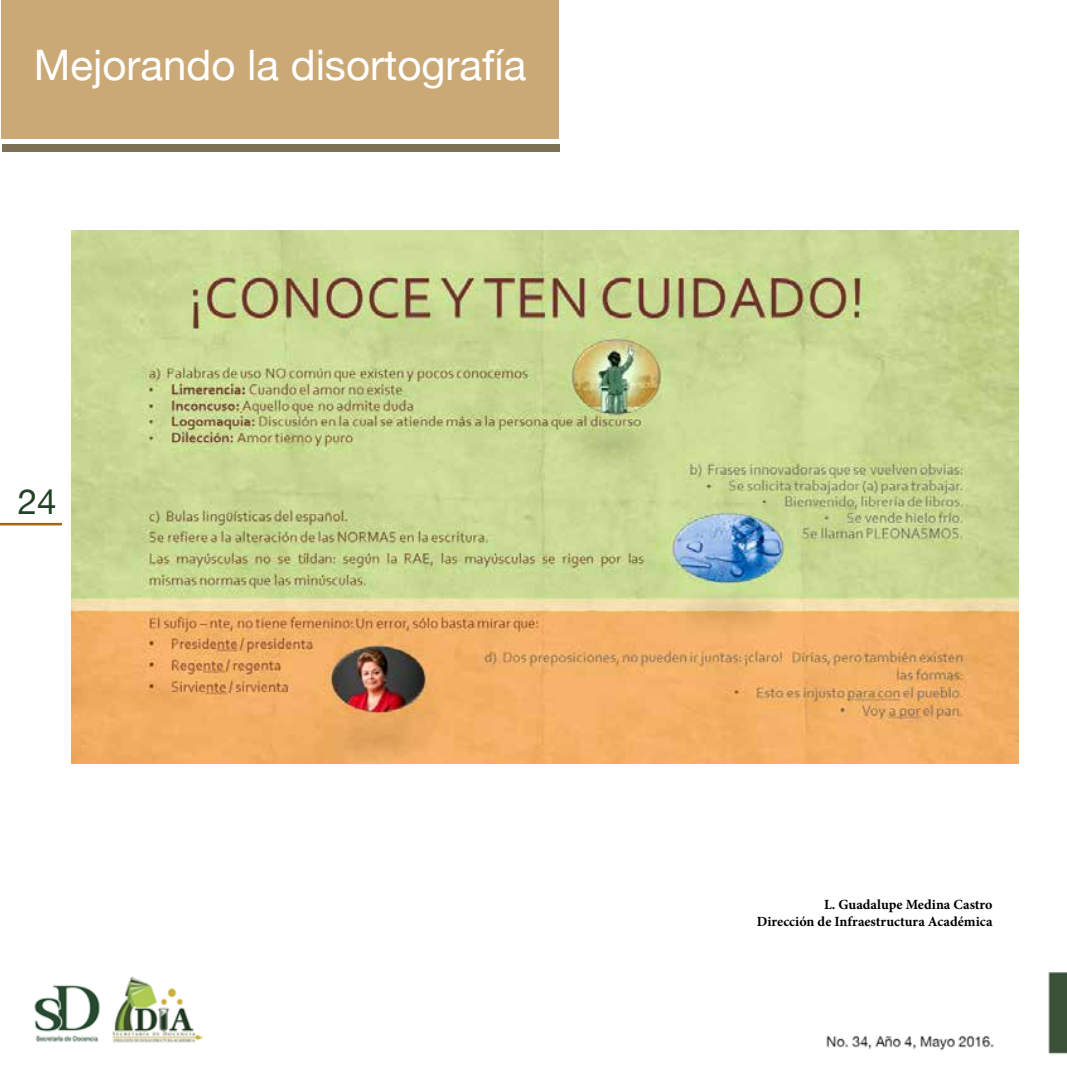
<style>
.page{position:relative;width:1067px;height:1067px;background:#fff}
.page>*{position:absolute;margin:0;border:0;box-sizing:border-box;transform-origin:0 0}
.t1{font:42px "Helvetica Neue";color:#fff}
.t2{font:35px "Helvetica Neue";color:#234126}
.t3{font:700 14px/16.8px "Minion Pro";color:#000;text-align:right}
</style>
<div class="page">
<img style="left:0;top:0;width:1066px;height:1055px">
<hr style="left:0;top:523px;width:62px;height:1px;background:#995800">
<hr style="left:0;top:524px;width:62px;height:1px;background:#995800">
<div style="left:2px;top:0;width:557px;height:138px;background:#caa977"></div>
<div style="left:2px;top:144px;width:557px;height:8px;background:#7b7256"></div>
<img style="left:71px;top:231px;width:947px;height:532px">
<h1 class="t1" style="left:34px;top:40px;width:494px">Mejorando la disortografía</h1>
<h2 class="t2" style="left:18px;top:481px;width:40px">24</h2>
<p class="t3" style="left:756px;top:896px;width:237px">L. Guadalupe Medina Castro<br>Dirección de Infraestructura Académica</p>
</div>
